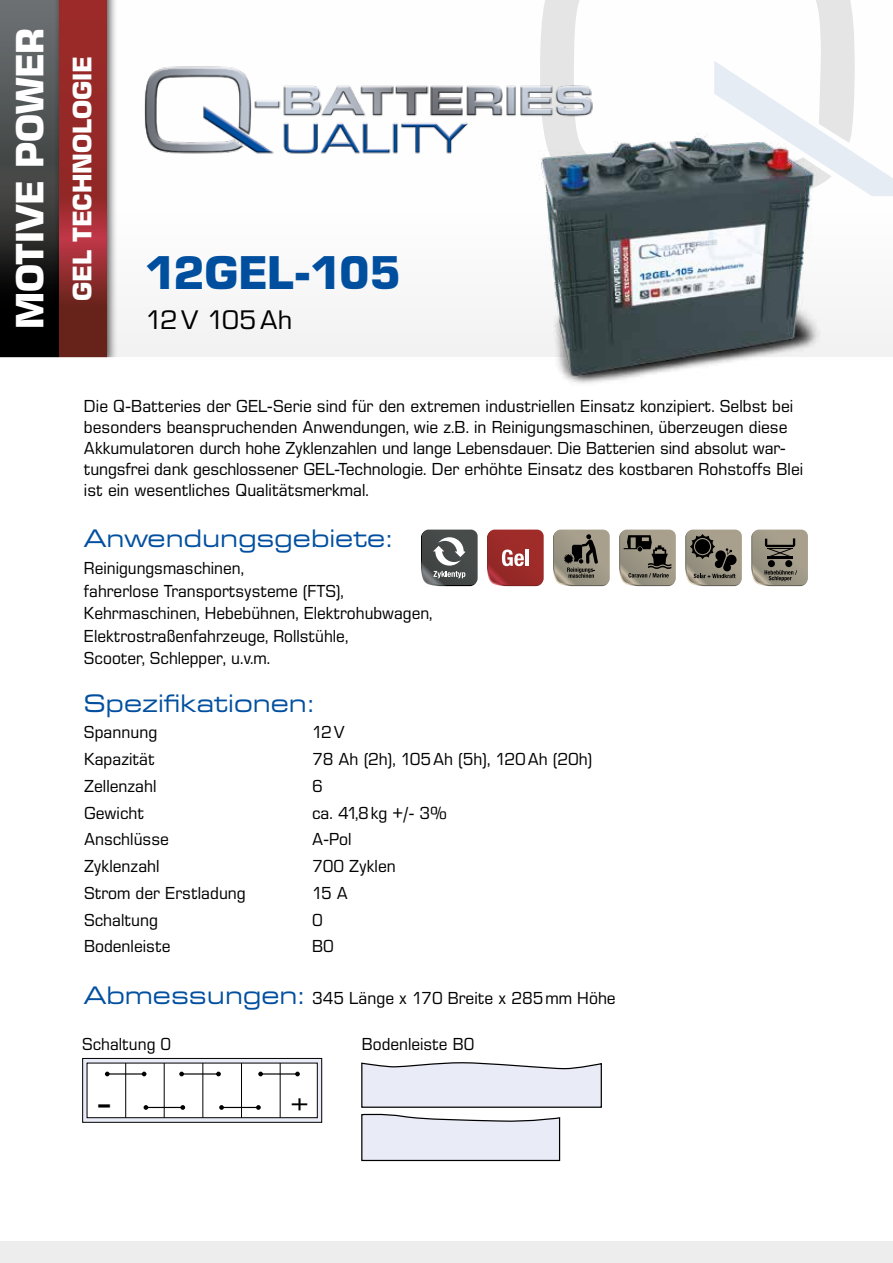
<style>
.page{position:relative;width:893px;height:1263px;background:#fff}
.page>*{position:absolute;margin:0;border:0;box-sizing:border-box;transform-origin:0 0}
.t1{font:700 45px "Eurostile SB";color:#004f9f}
.t2{font:700 37.5px "Eurostile SB";color:#fff}
.t3{font:700 25.5px "Eurostile SB";color:#fff}
.t4{font:25.5px "Eurostile SB";color:#000}
.t5{font:24px "Eurostile SB Extend";color:#004f9f;scale:.95 1}
.t6{font:700 expanded 18.3px "Eurostile SB";color:#000}
.t7{font:16.5px/21px "Eurostile SB";color:#000;scale:.95 1}
.t8{font:16.5px/22.5px "Eurostile SB";color:#000;scale:.94 1}
.s1{font-family:"Eurostile SB Extend";font-size:24px;color:#004f9f}
</style>
<div class="page">
<svg style="left:540px;top:0;width:315px;height:61px"></svg>
<svg style="left:714px;top:61px;width:179px;height:135px"></svg>
<img style="left:144px;top:59px;width:479px;height:95px">
<svg style="left:0;top:0;width:53px;height:357px"></svg>
<div style="left:53px;top:0;width:65px;height:357px;background:#000;opacity:.75"></div>
<svg style="left:59px;top:0;width:47px;height:357px"></svg>
<svg style="left:421px;top:530px;width:57px;height:56px"></svg>
<svg style="left:553px;top:530px;width:57px;height:56px"></svg>
<svg style="left:619px;top:530px;width:57px;height:56px"></svg>
<svg style="left:685px;top:530px;width:57px;height:56px"></svg>
<svg style="left:487px;top:530px;width:57px;height:56px"></svg>
<hr style="left:526px;top:550px;width:3px;height:16px;background:#fff">
<svg style="left:751px;top:530px;width:57px;height:56px"></svg>
<svg style="left:361px;top:1062px;width:241px;height:100px"></svg>
<svg style="left:84px;top:1060px;width:236px;height:61px"></svg>
<div style="left:82px;top:1058px;width:240px;height:65px;border:1px solid #000"></div>
<div style="left:87px;top:1063px;width:230px;height:55px;background:#fff"></div>
<div style="left:87px;top:1062px;width:231px;height:56px;border:1px solid #000"></div>
<hr style="left:125px;top:1063px;width:1px;height:55px;background:#000">
<hr style="left:164px;top:1063px;width:1px;height:55px;background:#000">
<hr style="left:202px;top:1063px;width:1px;height:55px;background:#000">
<hr style="left:241px;top:1063px;width:1px;height:55px;background:#000">
<hr style="left:280px;top:1063px;width:1px;height:55px;background:#000">
<hr style="left:107px;top:1073px;width:37px;height:1px;background:#000">
<svg style="left:105px;top:1071px;width:5px;height:5px"></svg>
<svg style="left:142px;top:1071px;width:4px;height:5px"></svg>
<hr style="left:182px;top:1073px;width:36px;height:1px;background:#000">
<svg style="left:179px;top:1071px;width:5px;height:5px"></svg>
<svg style="left:216px;top:1071px;width:5px;height:5px"></svg>
<hr style="left:146px;top:1107px;width:37px;height:1px;background:#000">
<svg style="left:144px;top:1105px;width:4px;height:5px"></svg>
<svg style="left:180px;top:1105px;width:5px;height:5px"></svg>
<hr style="left:222px;top:1107px;width:36px;height:1px;background:#000">
<svg style="left:219px;top:1105px;width:5px;height:5px"></svg>
<svg style="left:256px;top:1105px;width:5px;height:5px"></svg>
<hr style="left:261px;top:1073px;width:36px;height:1px;background:#000">
<svg style="left:258px;top:1071px;width:5px;height:5px"></svg>
<svg style="left:295px;top:1071px;width:5px;height:5px"></svg>
<img style="left:521px;top:124px;width:350px;height:260px">
<div style="left:0;top:1242px;width:893px;height:21px;background:#ededed"></div>
<h2 class="t2" style="left:7px;top:329px;width:303px;rotate:-90deg">MOTIVE POWER</h2>
<h3 class="t3" style="left:67px;top:301px;width:246px;rotate:-90deg">GEL TECHNOLOGIE</h3>
<h1 class="t1" style="left:146px;top:245px;width:256px">12GEL-105</h1>
<h3 class="t4" style="left:146px;top:305px;width:148px">12V 105Ah</h3>
<p class="t7" style="left:84px;top:396px;width:759px">Die Q-Batteries der GEL-Serie sind für den extremen industriellen Einsatz konzipiert. Selbst bei besonders beanspruchenden Anwendungen, wie z.B. in Reinigungsmaschinen, überzeugen diese Akkumulatoren durch hohe Zyklenzahlen und lange Lebensdauer. Die Batterien sind absolut war&shy;tungsfrei dank geschlossener GEL-Technologie. Der erhöhte Einsatz des kostbaren Rohstoffs Blei ist ein wesentliches Qualitätsmerkmal.</p>
<h3 class="t5" style="left:84px;top:525px;width:326px">Anwendungsgebiete:</h3>
<p class="t8" style="left:84px;top:557px;width:372px">Reinigungsmaschinen,<br>fahrerlose Transportsysteme (FTS), Kehrmaschinen, Hebebühnen, Elektrohubwagen, Elektrostraßenfahrzeuge, Rollstühle,<br>Scooter, Schlepper, u.v.m.</p>
<h3 class="t5" style="left:84px;top:689px;width:243px">Spezifikationen:</h3>
<p class="t7" style="left:84px;top:722px;width:79px">Spannung</p>
<p class="t7" style="left:312px;top:722px;width:36px">12V</p>
<p class="t7" style="left:84px;top:749px;width:76px">Kapazität</p>
<p class="t7" style="left:312px;top:749px;width:297px">78 Ah (2h), 105Ah (5h), 120Ah (20h)</p>
<p class="t7" style="left:84px;top:775px;width:78px">Zellenzahl</p>
<p class="t7" style="left:312px;top:775px;width:13px">6</p>
<p class="t7" style="left:84px;top:802px;width:65px">Gewicht</p>
<p class="t7" style="left:312px;top:802px;width:143px">ca. 41,8kg +/- 3%</p>
<p class="t7" style="left:84px;top:829px;width:91px">Anschlüsse</p>
<p class="t7" style="left:312px;top:829px;width:43px">A-Pol</p>
<p class="t7" style="left:84px;top:856px;width:81px">Zyklenzahl</p>
<p class="t7" style="left:312px;top:856px;width:90px">700 Zyklen</p>
<p class="t7" style="left:84px;top:882px;width:172px">Strom der Erstladung</p>
<p class="t7" style="left:312px;top:882px;width:39px">15 A</p>
<p class="t7" style="left:84px;top:909px;width:79px">Schaltung</p>
<p class="t7" style="left:312px;top:909px;width:13px">0</p>
<p class="t7" style="left:84px;top:936px;width:93px">Bodenleiste</p>
<p class="t7" style="left:312px;top:936px;width:24px">B0</p>
<p class="t7" style="left:84px;top:988px;width:561px"><span class="s1">Abmessungen:</span> 345 Länge x 170 Breite x 285mm Höhe</p>
<p class="t8" style="left:82px;top:1032px;width:96px">Schaltung 0</p>
<p class="t8" style="left:362px;top:1032px;width:121px">Bodenleiste B0</p>
<p class="t6" style="left:97px;top:1093px;width:15px">–</p>
<p class="t6" style="left:290px;top:1093px;width:20px">+</p>
</div>
